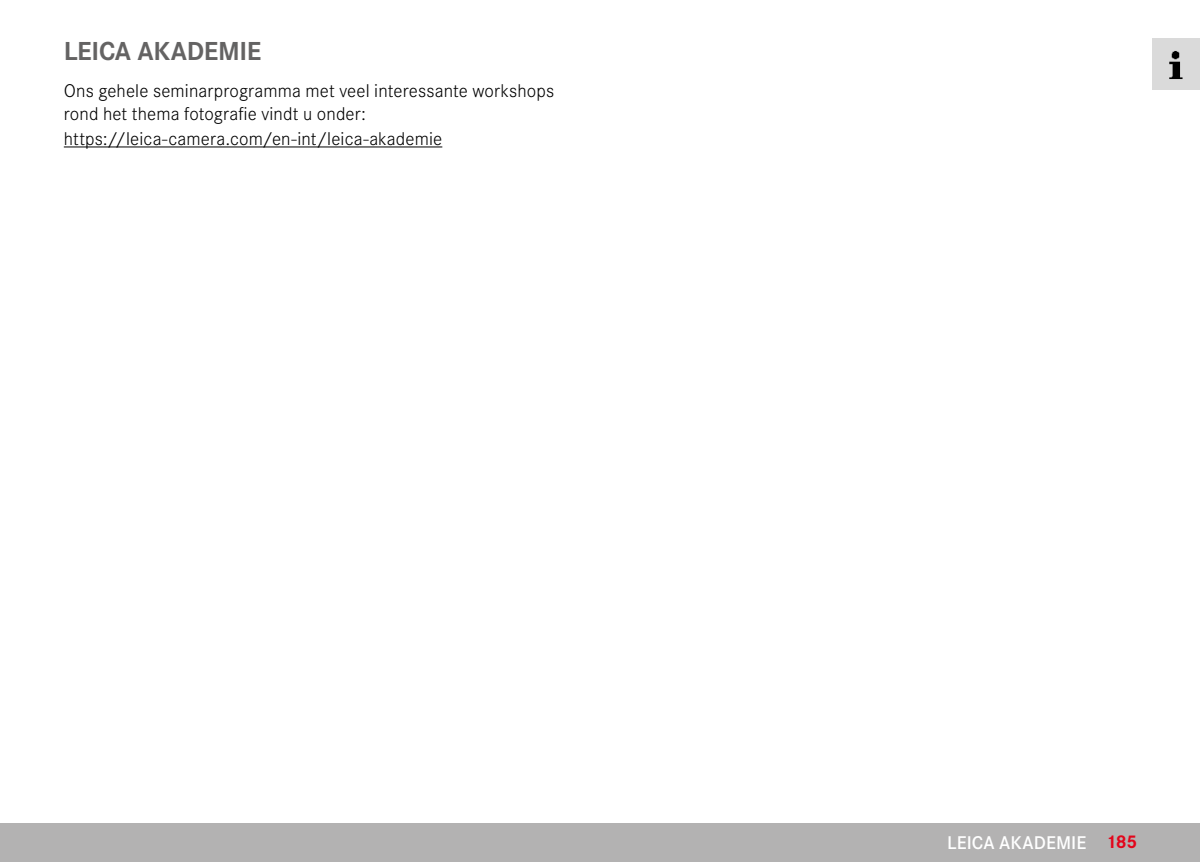
<style>
.page{position:relative;width:1200px;height:862px;background:#fff}
.page>*{position:absolute;margin:0;border:0;box-sizing:border-box;transform-origin:0 0}
.Heading____Chapter{font:700 27px "Corporate S";letter-spacing:-.015em;color:#646363}
.Text____Body_Text{font:300 19.12px/22.3px "Corporate S";letter-spacing:.005em;color:#000}
.t1{font:600 19.12px "Corporate S";letter-spacing:.005em;color:#fff}
.s1{font-weight:700;color:#e3051b}
</style>
<div class="page">
<div style="left:0;top:823px;width:1199px;height:38px;background:#b3b2b2"></div>
<div style="left:1151px;top:38px;width:48px;height:51px;background:#dadada"></div>
<img style="left:1169px;top:51px;width:14px;height:28px">
<hr style="left:64px;top:146px;width:378px;height:1px;background:#000">
<p class="Heading____Chapter" style="left:64px;top:29px;width:199px">LEICA AKADEMIE</p>
<p class="Text____Body_Text" style="left:64px;top:78px;width:492px">Ons gehele seminarprogramma met veel interessante workshops rond het thema fotografie vindt u onder:</p>
<p class="Text____Body_Text" style="left:64px;top:126px;width:380px">https://leica-camera.com/en-int/leica-akademie</p>
<p class="t1" style="left:947px;top:827px;width:192px">LEICA AKADEMIE <span class="s1">185</span></p>
</div>
